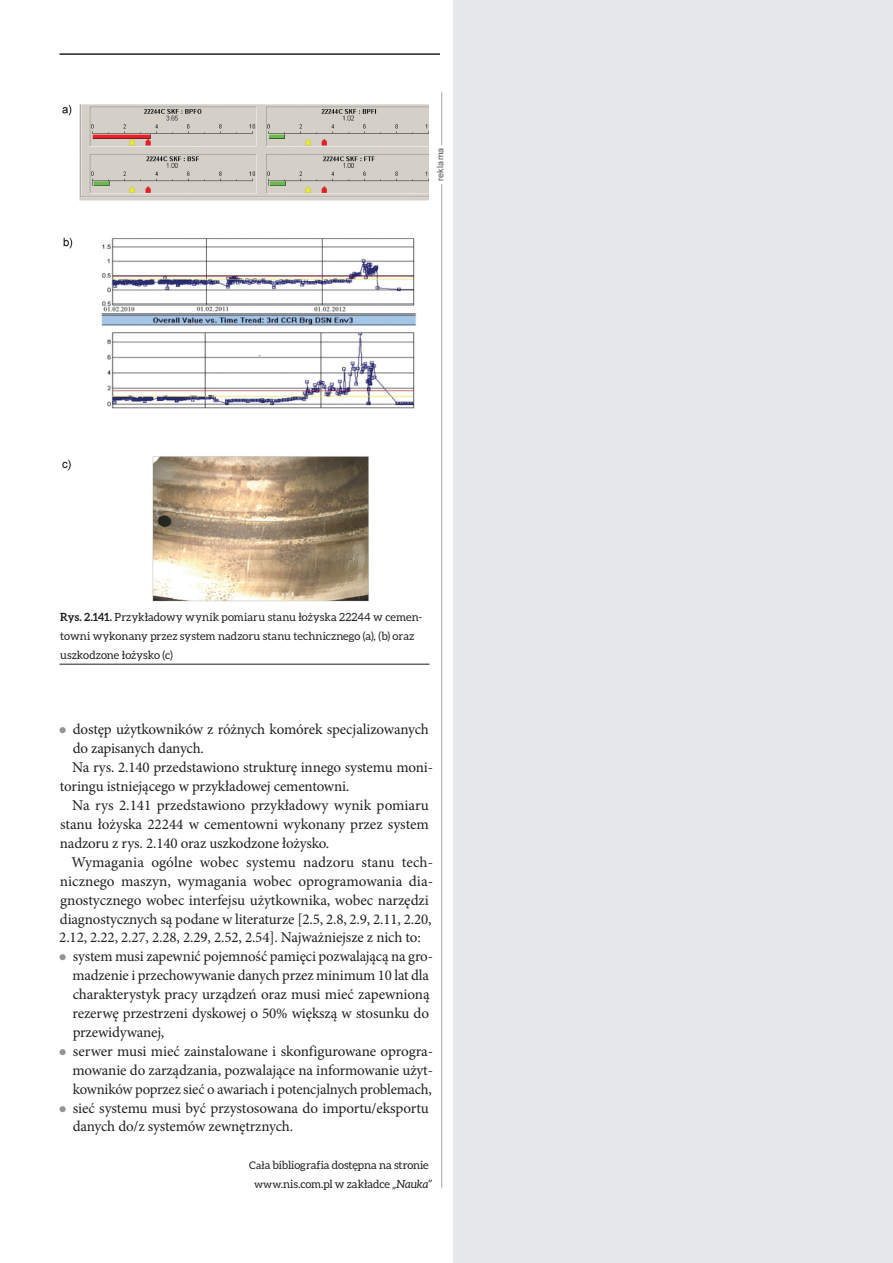
<style>
.page{position:relative;width:893px;height:1263px;background:#fff}
.page>*{position:absolute;margin:0;border:0;box-sizing:border-box;transform-origin:0 0}
.t1{font:15px/18.9px "Minion Pro";letter-spacing:-.01em;color:#231f20}
.t2{font:11.25px/18.9px "Aleo";color:#231f20}
.t3{font:9px "Arial";letter-spacing:.02em;color:#57585a}
.s1{font-weight:700}
.s2{color:#939598}
.s3{font-size:10.5px}
.s4{font-style:italic}
</style>
<div class="page">
<hr style="left:60px;top:54px;width:600px;height:1px;background:#231f20">
<div style="left:440px;top:0;width:453px;height:1263px;background:#fff"></div>
<hr style="left:441px;top:92px;width:1px;height:1096px;background:#a8a9ad">
<div style="left:437px;top:145px;width:9px;height:39px;background:#fff"></div>
<hr style="left:60px;top:664px;width:369px;height:1px;background:#231f20">
<img style="left:62px;top:104px;width:367px;height:97px">
<img style="left:63px;top:237px;width:354px;height:172px">
<img style="left:62px;top:456px;width:307px;height:146px">
<div style="left:453px;top:0;width:440px;height:1263px;background:#e6e7e9"></div>
<p class="t3" style="left:434px;top:181px;width:35px;rotate:-90deg">reklama</p>
<p class="t2" style="left:60px;top:607px;width:364px"><span class="s1">Rys. 2.141.</span> Przykładowy wynik pomiaru stanu łożyska 22244 w cemen&shy;towni wykonany przez system nadzoru stanu technicznego (a), (b) oraz uszkodzone łożysko (c)</p>
<p class="t1" style="left:59px;top:720px;width:372px"><span class="s2">●</span> dostęp użytkowników z różnych komórek specjalizowanych</p>
<p class="t1" style="left:73px;top:739px;width:133px">do zapisanych danych.</p>
<p class="t1" style="left:72px;top:758px;width:362px">Na rys. 2.140 przedstawiono strukturę innego systemu moni-</p>
<p class="t1" style="left:60px;top:777px;width:291px">toringu istniejącego w przykładowej cementowni.</p>
<p class="t1" style="left:72px;top:796px;width:358px">Na rys 2.141 przedstawiono przykładowy wynik pomiaru</p>
<p class="t1" style="left:60px;top:815px;width:370px">stanu łożyska 22244 w cementowni wykonany przez system</p>
<p class="t1" style="left:60px;top:834px;width:271px">nadzoru z rys. 2.140 oraz uszkodzone łożysko.</p>
<p class="t1" style="left:71px;top:853px;width:363px">Wymagania ogólne wobec systemu nadzoru stanu tech-</p>
<p class="t1" style="left:60px;top:871px;width:375px">nicznego maszyn, wymagania wobec oprogramowania dia-</p>
<p class="t1" style="left:60px;top:890px;width:370px">gnostycznego wobec interfejsu użytkownika, wobec narzędzi</p>
<p class="t1" style="left:60px;top:909px;width:373px">diagnostycznych są podane w literaturze [2.5, 2.8, 2.9, 2.11, 2.20,</p>
<p class="t1" style="left:59px;top:928px;width:363px">2.12, 2.22, 2.27, 2.28, 2.29, 2.52, 2.54]. Najważniejsze z nich to:</p>
<p class="t1" style="left:73px;top:947px;width:362px;text-indent:-14px"><span class="s2">●</span> system musi zapewnić pojemność pamięci pozwalającą na gro&shy;madzenie i przechowywanie danych przez minimum 10 lat dla charakterystyk pracy urządzeń oraz musi mieć zapewnioną rezerwę przestrzeni dyskowej o 50% większą w stosunku do przewidywanej,</p>
<p class="t1" style="left:73px;top:1042px;width:362px;text-align:justify;text-indent:-14px"><span class="s2">●</span> serwer musi mieć zainstalowane i skonfigurowane oprogra&shy;mowanie do zarządzania, pozwalające na informowanie użyt&shy;kowników poprzez sieć o awariach i potencjalnych problemach,</p>
<p class="t1" style="left:73px;top:1098px;width:358px;text-indent:-14px"><span class="s2">●</span> sieć systemu musi być przystosowana do importu/eksportu danych do/z systemów zewnętrznych.</p>
<p class="t2" style="left:249px;top:1156px;width:184px;text-align:center"><span class="s3">Cał</span>a bibliografia dostępna na stronie <span class="s3">www</span>.nis.com.pl w zakładce <span class="s4">„Nauka”</span></p>
</div>
